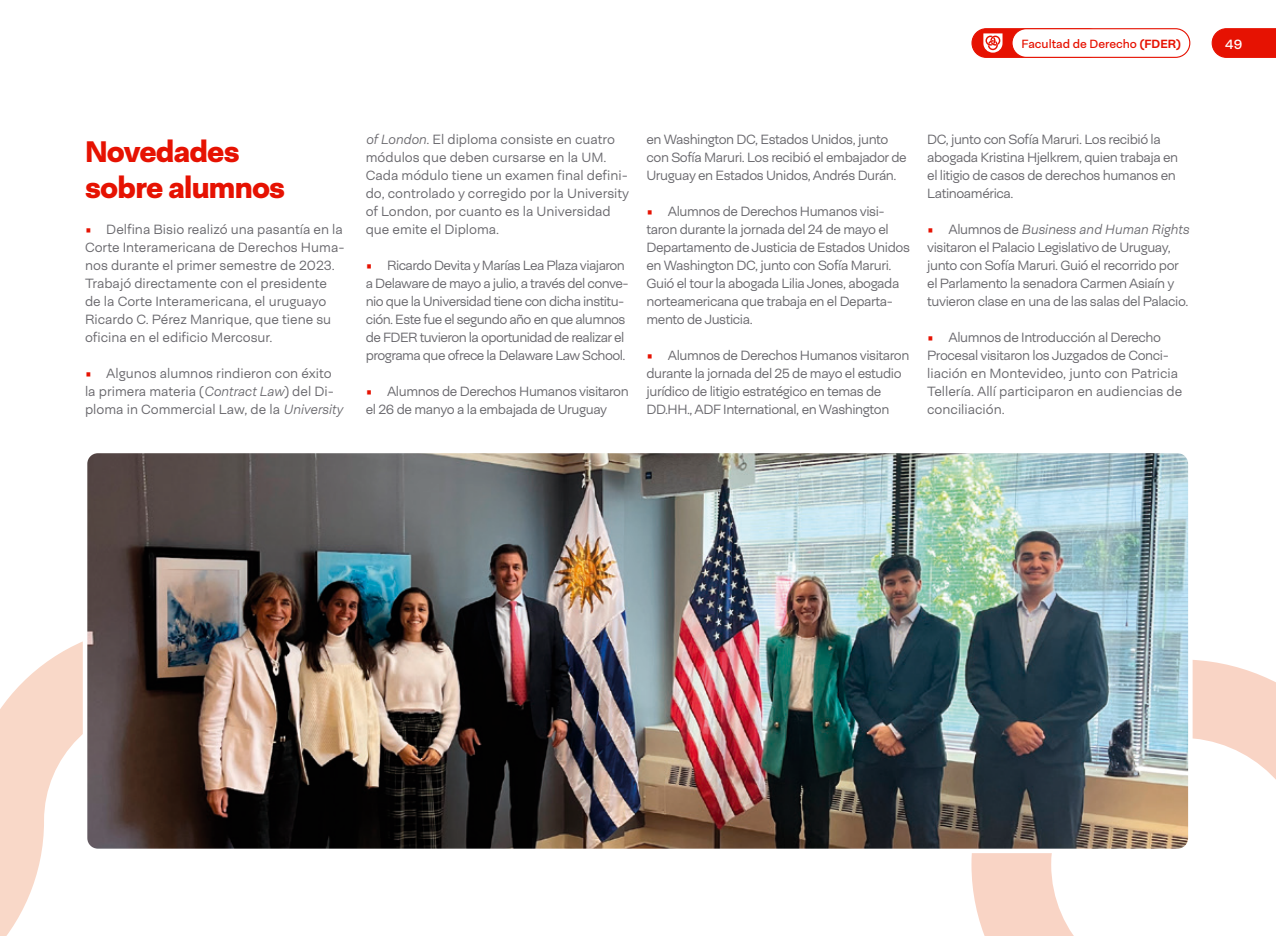
<style>
.page{position:relative;width:1276px;height:936px;background:#fff}
.page>*{position:absolute;margin:0;border:0;box-sizing:border-box;transform-origin:0 0}
.t1{font:900 30px/36px "Neogrotesk Ess";letter-spacing:-.025em;color:#e61202}
.t2{font:300 13.5px/18px "Neogrotesk Ess";letter-spacing:-.03em;color:#68676c}
.t3{font:300 13.5px/18px "Neogrotesk Ess";color:#68676c}
.t4{font:300 13.5px/18px "Neogrotesk Ess";letter-spacing:-.005em;color:#68676c}
.t5{font:13.5px "Neogrotesk Ess";color:#fff}
.t6{font:12px "Neogrotesk Ess";color:#e61202}
.s1{font-weight:700}
.s2{font-family:"Titillium";font-weight:700;font-size:15px;color:#e61202}
.s3{font-style:italic}
</style>
<div class="page">
<svg style="left:971px;top:660px;width:305px;height:275px"></svg>
<svg style="left:0;top:641px;width:83px;height:294px;fill:#f9d8c8"></svg>
<div style="left:972px;top:29px;width:130px;height:28px;background:#e61202;border-radius:14px"></div>
<div style="left:971px;top:28px;width:132px;height:30px;border:1px solid #e61202;border-radius:14px"></div>
<svg style="left:1211px;top:28px;width:65px;height:30px;background:#e72112"></svg>
<div style="left:1012px;top:29px;width:177px;height:28px;background:#fff;border-radius:14px"></div>
<div style="left:1011px;top:28px;width:179px;height:30px;border:1px solid #e61202;border-radius:14px"></div>
<svg style="left:983px;top:33px;width:19px;height:20px"></svg>
<img style="left:88px;top:453px;width:1102px;height:397px">
<div style="left:83px;top:448px;width:1109px;height:405px;border:4px solid #fff;border-radius:13px"></div>
<p class="t6" style="left:1021px;top:36px;width:161px">Facultad de Derecho <span class="s1">(FDER)</span></p>
<p class="t5" style="left:1225px;top:36px;width:19px">49</p>
<h1 class="t1" style="left:85px;top:133px;width:202px">Novedades sobre alumnos</h1>
<p class="t3" style="left:85px;top:220px;width:261px"><span class="s2">•</span> Delfina Bisio realizó una pasantía en la Corte Interamericana de Derechos Huma&shy;nos durante el primer semestre de 2023.<br>Trabajó directamente con el presidente de la Corte Interamericana, el uruguayo Ricardo C. Pérez Manrique, que tiene su oficina en el edificio Mercosur.</p>
<p class="t3" style="left:85px;top:364px;width:259px"><span class="s2">•</span> Algunos alumnos rindieron con éxito la primera materia (<span class="s3">Contract Law</span>) del Di&shy;ploma in Commercial Law, de la <span class="s3">University</span></p>
<p class="t3" style="left:366px;top:130px;width:265px"><span class="s3">of London</span>. El diploma consiste en cuatro módulos que deben cursarse en la UM.<br>Cada módulo tiene un examen final defini&shy;do, controlado y corregido por la University of London, por cuanto es la Universidad que emite el Diploma.</p>
<p class="t2" style="left:366px;top:256px;width:264px"><span class="s2">•</span> Ricardo Devita y Marías Lea Plaza viajaron a Delaware de mayo a julio, a través del conve&shy;nio que la Universidad tiene con dicha institu&shy;ción. Este fue el segundo año en que alumnos de FDER tuvieron la oportunidad de realizar el programa que ofrece la Delaware Law School.</p>
<p class="t2" style="left:366px;top:382px;width:264px"><span class="s2">•</span> Alumnos de Derechos Humanos visitaron el 26 de manyo a la embajada de Uruguay</p>
<p class="t2" style="left:646px;top:130px;width:262px">en Washington DC, Estados Unidos, junto con Sofía Maruri. Los recibió el embajador de<br>Uruguay en Estados Unidos, Andrés Durán.</p>
<p class="t2" style="left:646px;top:202px;width:265px"><span class="s2">•</span> Alumnos de Derechos Humanos visi&shy;taron durante la jornada del 24 de mayo el Departamento de Justicia de Estados Unidos en Washington DC, junto con Sofía Maruri.<br>Guió el tour la abogada Lilia Jones, abogada norteamericana que trabaja en el Departa&shy;mento de Justicia.</p>
<p class="t2" style="left:646px;top:346px;width:264px"><span class="s2">•</span> Alumnos de Derechos Humanos visitaron durante la jornada del 25 de mayo el estudio jurídico de litigio estratégico en temas de DD.HH., ADF International, en Washington</p>
<p class="t2" style="left:927px;top:130px;width:252px">DC, junto con Sofía Maruri. Los recibió la abogada Kristina Hjelkrem, quien trabaja en el litigio de casos de derechos humanos en Latinoamérica.</p>
<p class="t2" style="left:927px;top:220px;width:263px"><span class="s2">•</span> Alumnos de <span class="s3">Business and Human Rights </span>visitaron el Palacio Legislativo de Uruguay, junto con Sofía Maruri. Guió el recorrido por el Parlamento la senadora Carmen Asiaín y tuvieron clase en una de las salas del Palacio.</p>
<p class="t4" style="left:927px;top:328px;width:256px"><span class="s2">•</span> Alumnos de Introducción al Derecho Procesal visitaron los Juzgados de Conci&shy;liación en Montevideo, junto con Patricia Tellería. Allí participaron en audiencias de conciliación.</p>
</div>
